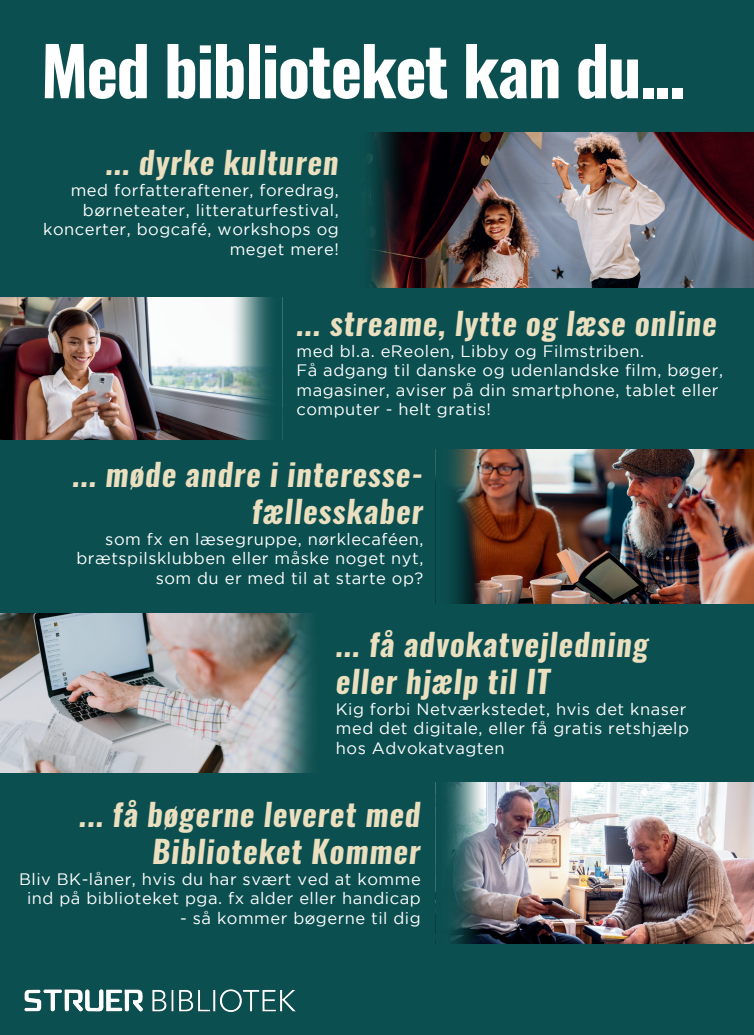
<style>
.page{position:relative;width:754px;height:1035px;background:#0c4f50}
.page>*{position:absolute;margin:0;border:0;box-sizing:border-box;transform-origin:0 0}
.t1{font:700 67px "Oswald";letter-spacing:-.025em;color:#fff}
.t2{font:italic 700 31px/36.8px "Oswald";letter-spacing:.03em;color:#eadfbf;text-align:right}
.t3{font:16.5px/19.5px "Gotham";letter-spacing:.03em;color:#fff;text-align:right}
</style>
<div class="page">
<img style="left:0;top:297px;width:227px;height:143px">
<svg style="left:227px;top:297px;width:56px;height:143px"></svg>
<img style="left:491px;top:449px;width:263px;height:155px">
<img style="left:435px;top:449px;width:56px;height:155px">
<img style="left:0;top:613px;width:269px;height:160px">
<svg style="left:269px;top:613px;width:43px;height:160px;background:#658283"></svg>
<img style="left:491px;top:783px;width:263px;height:160px">
<svg style="left:435px;top:782px;width:56px;height:162px"></svg>
<img style="left:411px;top:133px;width:343px;height:155px">
<img style="left:24px;top:989px;width:271px;height:23px">
<svg style="left:368px;top:132px;width:43px;height:156px"></svg>
<h1 class="t1" style="left:41px;top:36px;width:646px">Med biblioteket kan du...</h1>
<h2 class="t2" style="left:106px;top:145px;width:234px">... dyrke kulturen</h2>
<p class="t3" style="left:43px;top:181px;width:297px">med forfatteraftener, foredrag, børneteater, litteraturfestival, koncerter, bogcafé, workshops og meget mere!</p>
<h2 class="t2" style="left:296px;top:306px;width:421px">... streame, lytte og læse online</h2>
<p class="t3" style="left:296px;top:341px;width:428px;text-align:left">med bl.a. eReolen, Libby og Filmstriben.<br>Få adgang til danske og udenlandske film, bøger, magasiner, aviser på din smartphone, tablet eller computer - helt gratis!</p>
<h2 class="t2" style="left:72px;top:457px;width:352px">... møde andre i interesse&shy;fællesskaber</h2>
<p class="t3" style="left:76px;top:529px;width:348px">som fx en læsegruppe, nørklecaféen, brætspilsklubben eller måske noget nyt, som du er med til at starte op?</p>
<h2 class="t2" style="left:336px;top:627px;width:314px;text-align:left">... få advokatvejledning eller hjælp til IT</h2>
<p class="t3" style="left:336px;top:699px;width:355px;text-align:left">Kig forbi Netværkstedet, hvis det knaser med det digitale, eller få gratis retshjælp hos Advokatvagten</p>
<h2 class="t2" style="left:79px;top:797px;width:342px">... få bøgerne leveret med<br>Biblioteket Kommer</h2>
<p class="t3" style="left:19px;top:869px;width:403px;text-align:center">Bliv BK-låner, hvis du har svært ved at komme ind på biblioteket pga. fx alder eller handicap</p>
<p class="t3" style="left:180px;top:908px;width:242px">- så kommer bøgerne til dig</p>
</div>
